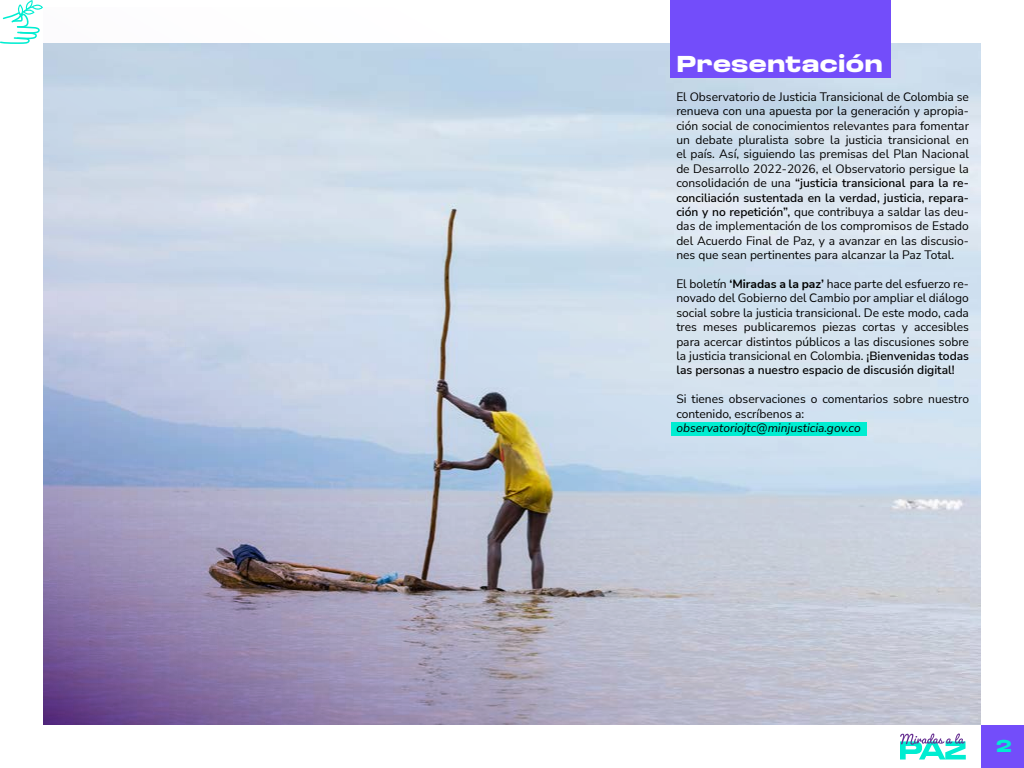
<style>
.page{position:relative;width:1024px;height:768px;background:#fff}
.page>*{position:absolute;margin:0;border:0;box-sizing:border-box;transform-origin:0 0}
.t1{font:900 24px "Loos Extra Wide";color:#fff}
.t2{font:900 18px "Loos Extended";color:#00edd1}
.t3{font:12px/14.4px "Nunito Sans";color:#000;text-align:justify}
.t4{font:italic 12px "Nunito Sans";color:#000}
.s1{font-weight:600}
.s2{font-weight:700}
</style>
<div class="page">
<svg style="left:0;top:0;width:43px;height:44px"></svg>
<div style="left:981px;top:725px;width:43px;height:43px;background:#734dfa"></div>
<svg style="left:900px;top:733px;width:66px;height:27px"></svg>
<img style="left:43px;top:43px;width:938px;height:682px">
<div style="left:670px;top:0;width:221px;height:78px;background:#734dfa"></div>
<div style="left:671px;top:422px;width:196px;height:14px;background:#00edd1"></div>
<h1 class="t1" style="left:676px;top:46px;width:208px">Presentación</h1>
<p class="t3" style="left:676px;top:89px;width:294px">El Observatorio de Justicia Transicional de Colombia se renueva con una apuesta por la generación y apropia&shy;ción social de conocimientos relevantes para fomentar un debate pluralista sobre la justicia transicional en el país. Así, siguiendo las premisas del Plan Nacional de Desarrollo 2022-2026, el Observatorio persigue la consolidación de una <span class="s1">“justicia transicional para la re&shy;conciliación sustentada en la verdad, justicia, repara&shy;ción y no repetición”,</span> que contribuya a saldar las deu&shy;das de implementación de los compromisos de Estado del Acuerdo Final de Paz, y a avanzar en las discusio&shy;nes que sean pertinentes para alcanzar la Paz Total.</p>
<p class="t3" style="left:676px;top:276px;width:294px">El boletín <span class="s2">‘Miradas a la paz’</span> hace parte del esfuerzo re&shy;novado del Gobierno del Cambio por ampliar el diálogo social sobre la justicia transicional. De este modo, cada tres meses publicaremos piezas cortas y accesibles para acercar distintos públicos a las discusiones sobre la justicia transicional en Colombia. <span class="s1">¡Bienvenidas todas las personas a nuestro espacio de discusión digital!</span></p>
<p class="t3" style="left:676px;top:391px;width:294px">Si tienes observaciones o comentarios sobre nuestro contenido, escríbenos a:</p>
<p class="t4" style="left:676px;top:419px;width:186px">observatoriojtc@minjusticia.gov.co</p>
<h2 class="t2" style="left:996px;top:732px;width:17px">2</h2>
</div>
